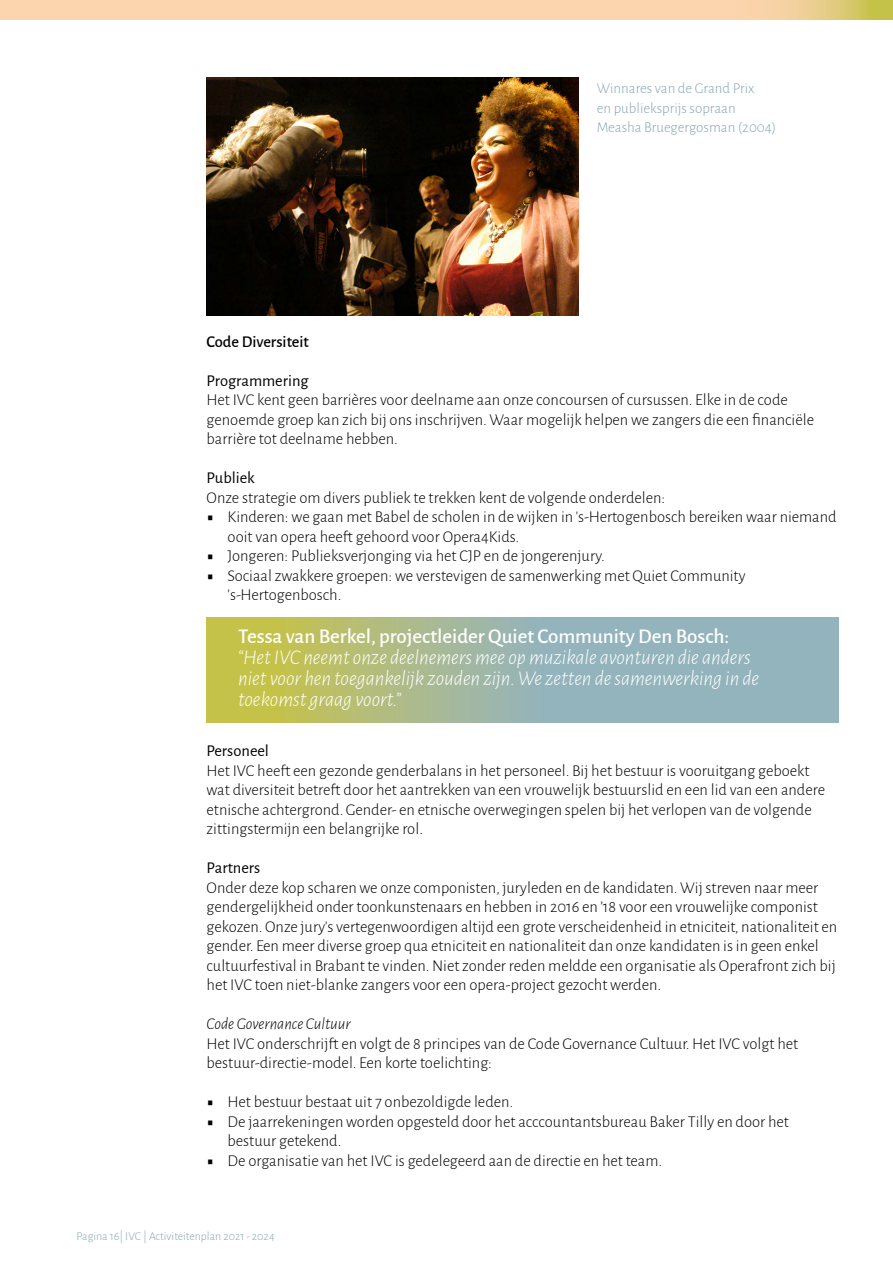
<style>
.page{position:relative;width:893px;height:1263px;background:#fff}
.page>*{position:absolute;margin:0;border:0;box-sizing:border-box;transform-origin:0 0}
.t1{font:italic 300 21px/21px "Alegreya Sans";color:#fff}
.t2{font:500 21px "Alegreya Sans";color:#fff}
.t3{font:300 16.5px/19.5px "Alegreya Sans";color:#000}
.t4{font:16.5px "Alegreya Sans";color:#000}
.t5{font:italic 300 16.5px "Alegreya Sans";color:#000}
.t6{font:500 16.5px "Alegreya Sans";color:#000}
.t7{font:300 15px/19.5px "Alegreya Sans";color:#88a7af}
.t8{font:300 12px "Alegreya Sans";color:#88a7af}
.s1{font-family:"Cairo";font-weight:600}
</style>
<div class="page">
<svg style="left:1px;top:0;width:891px;height:19px;background:#f8d2a6"></svg>
<svg style="left:207px;top:617px;width:632px;height:106px;background:#a3b799"></svg>
<img style="left:207px;top:77px;width:372px;height:238px">
<p class="t7" style="left:597px;top:78px;width:181px">Winnares van de Grand Prix<br>en publieksprijs sopraan<br>Measha Bruegergosman (2004)</p>
<p class="t6" style="left:207px;top:330px;width:104px">Code Diversiteit</p>
<p class="t4" style="left:207px;top:369px;width:103px">Programmering</p>
<p class="t3" style="left:207px;top:389px;width:609px">Het IVC kent geen barrières voor deelname aan onze concoursen of cursussen. Elke in de code genoemde groep kan zich bij ons inschrijven. Waar mogelijk helpen we zangers die een financiële barrière tot deelname hebben.</p>
<p class="t4" style="left:207px;top:467px;width:50px">Publiek</p>
<p class="t3" style="left:207px;top:487px;width:460px">Onze strategie om divers publiek te trekken kent de volgende onderdelen:</p>
<p class="t3" style="left:228px;top:506px;width:610px;text-indent:-21px"><span class="s1">•</span> Kinderen: we gaan met Babel de scholen in de wijken in ’s-Hertogenbosch bereiken waar niemand ooit van opera heeft gehoord voor Opera4Kids.</p>
<p class="t3" style="left:207px;top:545px;width:400px"><span class="s1">•</span> Jongeren: Publieksverjonging via het CJP en de jongerenjury.</p>
<p class="t3" style="left:228px;top:565px;width:519px;text-indent:-21px"><span class="s1">•</span> Sociaal zwakkere groepen: we verstevigen de samenwerking met Quiet Community ’s-Hertogenbosch.</p>
<p class="t2" style="left:238px;top:621px;width:493px">Tessa van Berkel, projectleider Quiet Community Den Bosch:</p>
<p class="t1" style="left:238px;top:646px;width:522px">“Het IVC neemt onze deelnemers mee op muzikale avonturen die anders niet voor hen toegankelijk zouden zijn. We zetten de samenwerking in de toekomst graag voort.”</p>
<p class="t4" style="left:207px;top:740px;width:64px">Personeel</p>
<p class="t3" style="left:207px;top:760px;width:620px">Het IVC heeft een gezonde genderbalans in het personeel. Bij het bestuur is vooruitgang geboekt wat diversiteit betreft door het aantrekken van een vrouwelijk bestuurslid en een lid van een andere etnische achtergrond. Gender- en etnische overwegingen spelen bij het verlopen van de volgende zittingstermijn een belangrijke rol.</p>
<p class="t4" style="left:207px;top:857px;width:55px">Partners</p>
<p class="t3" style="left:207px;top:877px;width:632px">Onder deze kop scharen we onze componisten, juryleden en de kandidaten. Wij streven naar meer gendergelijkheid onder toonkunstenaars en hebben in 2016 en ’18 voor een vrouwelijke componist gekozen. Onze jury’s vertegenwoordigen altijd een grote verscheidenheid in etniciteit, nationaliteit en gender. Een meer diverse groep qua etniciteit en nationaliteit dan onze kandidaten is in geen enkel cultuurfestival in Brabant te vinden. Niet zonder reden meldde een organisatie als Operafront zich bij het IVC toen niet-blanke zangers voor een opera-project gezocht werden.</p>
<p class="t5" style="left:207px;top:1013px;width:146px">Code Governance Cultuur</p>
<p class="t3" style="left:207px;top:1033px;width:593px">Het IVC onderschrijft en volgt de 8 principes van de Code Governance Cultuur. Het IVC volgt het bestuur-directie-model. Een korte toelichting:</p>
<p class="t3" style="left:207px;top:1092px;width:308px"><span class="s1">•</span> Het bestuur bestaat uit 7 onbezoldigde leden.</p>
<p class="t3" style="left:228px;top:1111px;width:563px;text-indent:-21px"><span class="s1">•</span> De jaarrekeningen worden opgesteld door het acccountantsbureau Baker Tilly en door het bestuur getekend.</p>
<p class="t3" style="left:207px;top:1150px;width:457px"><span class="s1">•</span> De organisatie van het IVC is gedelegeerd aan de directie en het team.</p>
<p class="t8" style="left:77px;top:1229px;width:200px">Pagina 16| IVC | Activiteitenplan 2021 - 2024</p>
</div>
